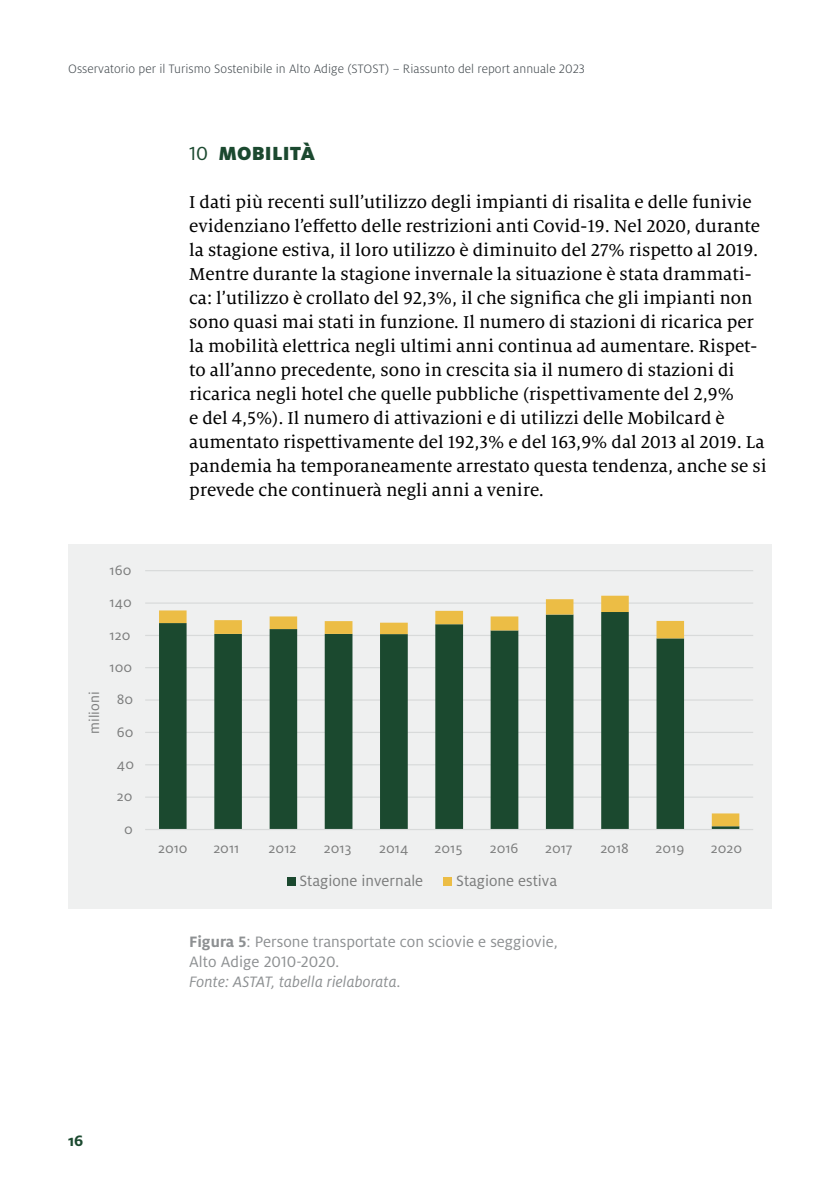
<style>
.page{position:relative;width:840px;height:1191px;background:#fff}
.page>*{position:absolute;margin:0;border:0;box-sizing:border-box;transform-origin:0 0}
.Title_2_10_5_pt{font:900 21px "Milo Pro";letter-spacing:.01em;color:#1b492f}
.Text_9_5_pt_it{font:19px/24px "Milo Serif Pro Text";color:#000}
.Image_Caption_B_8_5_pt{font:16.8px/19.8px "Milo Pro";letter-spacing:.005em;color:#8d9092}
.t1{font:700 16.8px "Milo Pro";color:#1b492f}
.t2{font:16.6px "Milo Pro";color:#7b7c7c}
.t3{font:15.2px "Milo Pro";color:#7b7c7c}
.t4{font:300 13.6px "Milo Pro";letter-spacing:.005em;color:#41484d}
.s1{font-weight:400}
.s2{font-weight:700}
.s3{font-style:italic}
</style>
<div class="page">
<div style="left:68px;top:544px;width:703px;height:364px;background:#eff0f0"></div>
<hr style="left:145px;top:796px;width:607px;height:1px;background:#d8dada">
<hr style="left:145px;top:764px;width:607px;height:1px;background:#d8dada">
<hr style="left:145px;top:732px;width:607px;height:1px;background:#d8dada">
<hr style="left:145px;top:699px;width:607px;height:1px;background:#d8dada">
<hr style="left:145px;top:667px;width:607px;height:1px;background:#d8dada">
<hr style="left:145px;top:635px;width:607px;height:1px;background:#d8dada">
<hr style="left:145px;top:602px;width:607px;height:1px;background:#d8dada">
<hr style="left:145px;top:570px;width:607px;height:1px;background:#d8dada">
<svg style="left:159px;top:595px;width:580px;height:231px"></svg>
<hr style="left:145px;top:829px;width:607px;height:1px;background:#d8dada">
<div style="left:286px;top:877px;width:9px;height:9px;background:#1b492f"></div>
<div style="left:443px;top:877px;width:9px;height:9px;background:#ecbd45"></div>
<p class="t4" style="left:68px;top:61px;width:518px">Osservatorio per il Turismo Sostenibile in Alto Adige (STOST) – Riassunto del report annuale 2023</p>
<p class="Title_2_10_5_pt" style="left:189px;top:141px;width:127px"><span class="s1">10</span> MOBILITÀ</p>
<p class="Text_9_5_pt_it" style="left:189px;top:190px;width:578px">I dati più recenti sull’utilizzo degli impianti di risalita e delle funivie evidenziano l’effetto delle restrizioni anti Covid-19. Nel 2020, durante la stagione estiva, il loro utilizzo è diminuito del 27% rispetto al 2019.<br>Mentre durante la stagione invernale la situazione è stata drammati&shy;ca: l’utilizzo è crollato del 92,3%, il che significa che gli impianti non sono quasi mai stati in funzione. Il numero di stazioni di ricarica per la mobilità elettrica negli ultimi anni continua ad aumentare. Rispet&shy;to all’anno precedente, sono in crescita sia il numero di stazioni di ricarica negli hotel che quelle pubbliche (rispettivamente del 2,9%<br>e del 4,5%). Il numero di attivazioni e di utilizzi delle Mobilcard è aumentato rispettivamente del 192,3% e del 163,9% dal 2013 al 2019. La pandemia ha temporaneamente arrestato questa tendenza, anche se si prevede che continuerà negli anni a venire.</p>
<p class="t3" style="left:86px;top:733px;width:44px;rotate:-90deg">milioni</p>
<p class="t3" style="left:109px;top:561px;width:23px">160</p>
<p class="t3" style="left:109px;top:594px;width:24px">140</p>
<p class="t3" style="left:109px;top:626px;width:22px">120</p>
<p class="t3" style="left:109px;top:659px;width:24px">100</p>
<p class="t3" style="left:117px;top:691px;width:18px">80</p>
<p class="t3" style="left:117px;top:723px;width:18px">60</p>
<p class="t3" style="left:117px;top:756px;width:19px">40</p>
<p class="t3" style="left:117px;top:788px;width:17px">20</p>
<p class="t3" style="left:124px;top:820px;width:10px">0</p>
<p class="t3" style="left:158px;top:839px;width:31px">2010</p>
<p class="t3" style="left:213px;top:839px;width:27px">2011</p>
<p class="t3" style="left:268px;top:839px;width:29px">2012</p>
<p class="t3" style="left:324px;top:839px;width:29px">2013</p>
<p class="t3" style="left:379px;top:839px;width:31px">2014</p>
<p class="t3" style="left:434px;top:839px;width:29px">2015</p>
<p class="t3" style="left:489px;top:839px;width:30px">2016</p>
<p class="t3" style="left:544px;top:839px;width:29px">2017</p>
<p class="t3" style="left:600px;top:839px;width:30px">2018</p>
<p class="t3" style="left:655px;top:839px;width:30px">2019</p>
<p class="t3" style="left:710px;top:839px;width:33px">2020</p>
<p class="t2" style="left:299px;top:872px;width:125px">Stagione invernale</p>
<p class="t2" style="left:456px;top:872px;width:102px">Stagione estiva</p>
<p class="Image_Caption_B_8_5_pt" style="left:189px;top:932px;width:370px"><span class="s2">Figura 5</span>: Persone transportate con sciovie e seggiovie,<br>Alto Adige 2010-2020.<br><span class="s3">Fonte: ASTAT, tabella rielaborata.</span></p>
<p class="t1" style="left:68px;top:1130px;width:17px">16</p>
</div>
